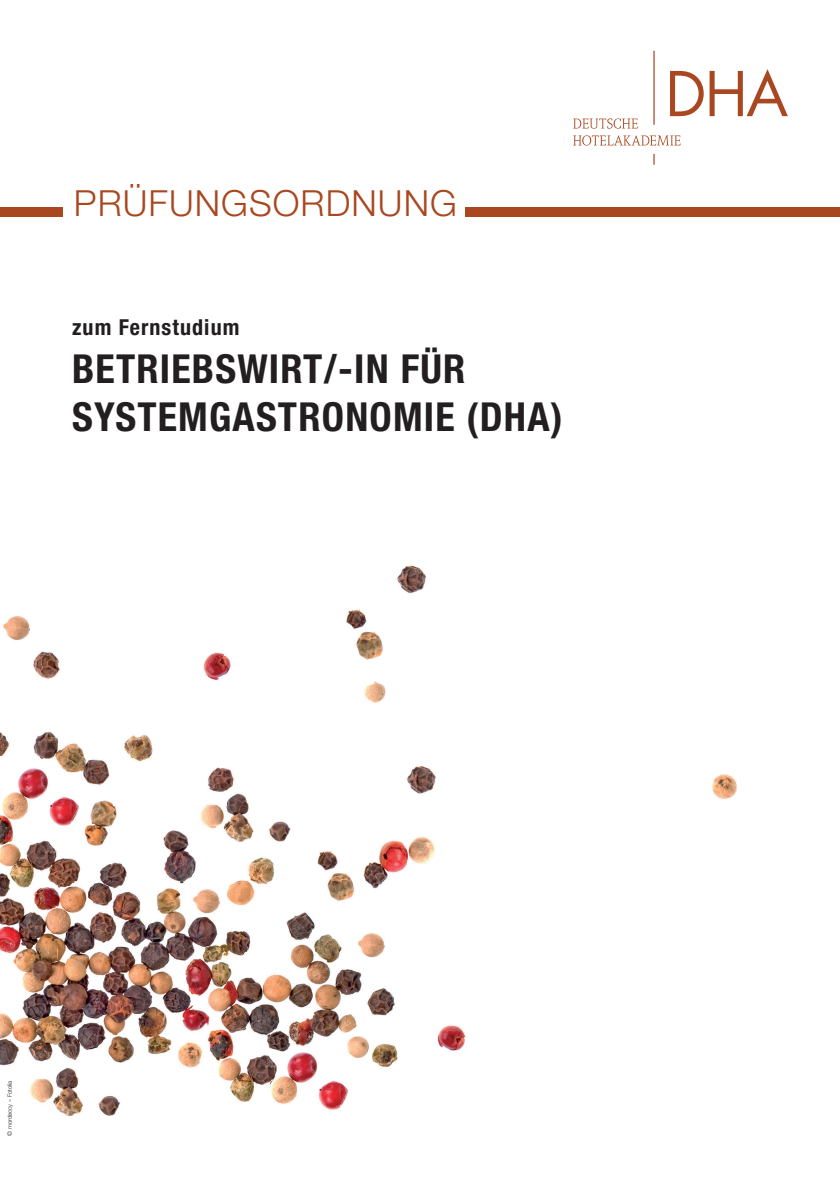
<style>
.page{position:relative;width:840px;height:1191px;background:#fff}
.page>*{position:absolute;margin:0;border:0;box-sizing:border-box;transform-origin:0 0}
.t1{font:700 condensed 40px/48px "Helvetica Neue LT Pro";letter-spacing:.03em;color:#231f20}
.t2{font:300 36px "Helvetica Neue LT Std";letter-spacing:.03em;color:#a84720}
.t3{font:700 condensed 22px "Helvetica Neue LT Pro";letter-spacing:.05em;color:#231f20}
.t4{font:300 6px "Helvetica Neue LT Std";color:#231f20}
</style>
<div class="page">
<img style="left:0;top:50px;width:791px;height:1066px">
<svg style="left:669px;top:71px;width:34px;height:45px"></svg>
<svg style="left:709px;top:69px;width:78px;height:47px"></svg>
<svg style="left:573px;top:118px;width:64px;height:11px"></svg>
<hr style="left:653px;top:51px;width:1px;height:74px;background:#a84720">
<svg style="left:573px;top:135px;width:107px;height:11px"></svg>
<div style="left:0;top:207px;width:62px;height:9px;background:#a84720"></div>
<div style="left:465px;top:207px;width:374px;height:9px;background:#a84720"></div>
<p class="t2" style="left:74px;top:181px;width:384px">PRÜFUNGSORDNUNG</p>
<p class="t3" style="left:72px;top:314px;width:169px">zum Fernstudium</p>
<h2 class="t1" style="left:72px;top:344px;width:492px">BETRIEBSWIRT/-IN FÜR<br>SYSTEMGASTRONOMIE (DHA)</h2>
<p class="t4" style="left:6px;top:1135px;width:57px;rotate:-90deg">© mordeccy – Fotolia</p>
</div>
